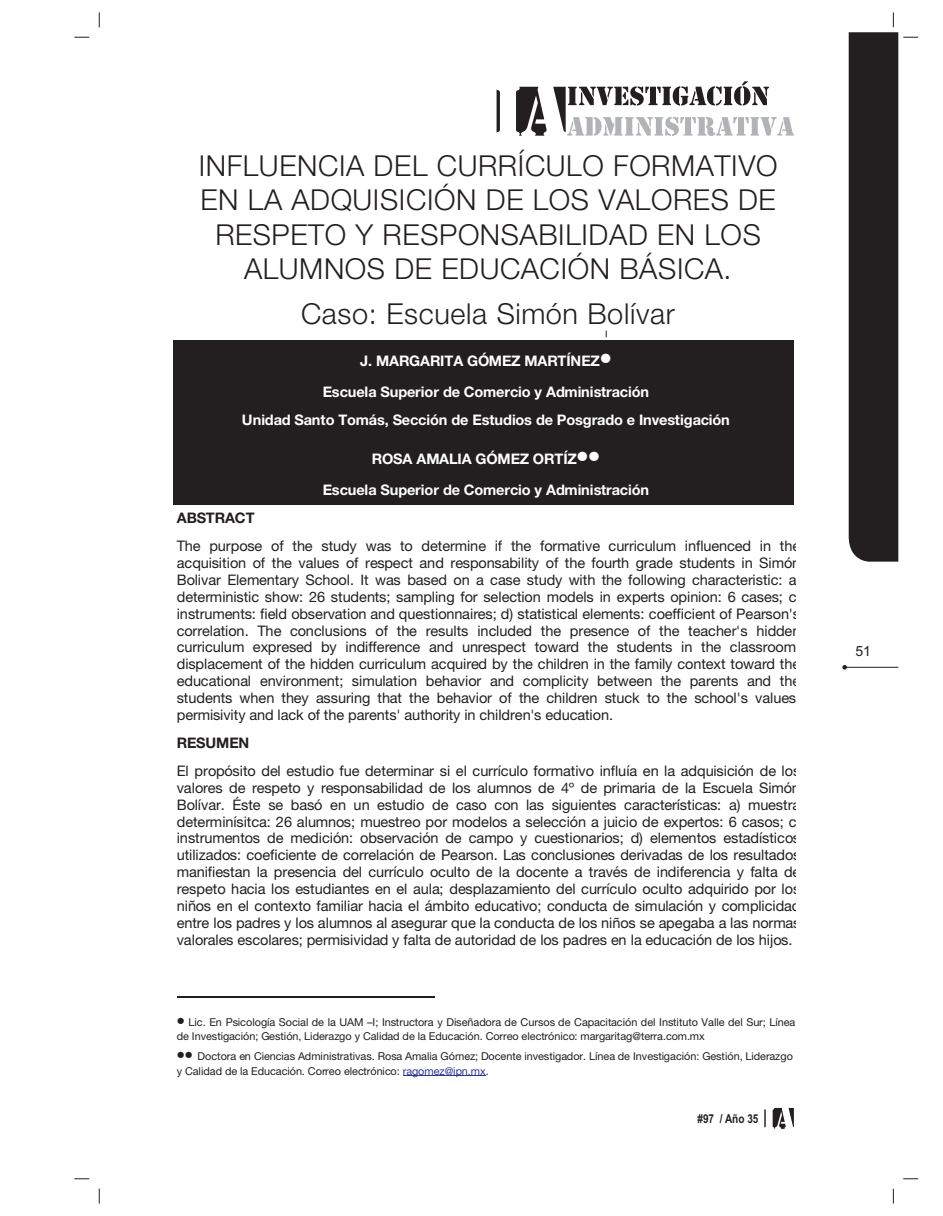
<style>
.page{position:relative;width:943px;height:1216px;background:#fff}
.page>*{position:absolute;margin:0;border:0;box-sizing:border-box;transform-origin:0 0}
.t1{font:300 28.88px/34.1px "Helvetica Neue LT Std";letter-spacing:.02em;color:#231f20;text-align:center}
.t2{font:26.07px "Symbol";color:#fff}
.t3{font:17.32px "Symbol";color:#231f20}
.t4{font:14.53px/16.8px "Helvetica Neue LT Std";color:#231f20;text-align:justify}
.t5{font:700 14.53px "Helvetica Neue LT Std";letter-spacing:-.005em;color:#fff}
.t6{font:700 14.53px "Helvetica Neue LT Std";letter-spacing:-.015em;color:#231f20}
.t7{font:14px "Arial";color:#231f20}
.t8{font:700 12.25px "Arial Narrow";color:#231f20}
.t9{font:10.85px/14.2px "Helvetica Neue LT Std";color:#231f20}
.s1{color:#2c3695}
</style>
<div class="page">
<div style="left:174px;top:340px;width:620px;height:164px;background:#231f20"></div>
<svg style="left:99px;top:12px;width:1px;height:15px"></svg>
<svg style="left:74px;top:37px;width:15px;height:1px"></svg>
<svg style="left:99px;top:1188px;width:1px;height:15px"></svg>
<svg style="left:74px;top:1178px;width:15px;height:1px"></svg>
<svg style="left:893px;top:1188px;width:1px;height:15px"></svg>
<svg style="left:903px;top:1178px;width:15px;height:1px"></svg>
<svg style="left:496px;top:89px;width:4px;height:44px"></svg>
<svg style="left:516px;top:87px;width:30px;height:49px"></svg>
<svg style="left:553px;top:81px;width:241px;height:55px"></svg>
<hr style="left:177px;top:996px;width:257px;height:1px;background:#231f20">
<hr style="left:403px;top:1075px;width:82px;height:1px;background:#2c3695">
<svg style="left:848px;top:12px;width:70px;height:549px"></svg>
<svg style="left:764px;top:1109px;width:1px;height:18px"></svg>
<svg style="left:772px;top:1107px;width:21px;height:21px"></svg>
<hr style="left:842px;top:666px;width:56px;height:1px;background:#231f20">
<svg style="left:842px;top:665px;width:4px;height:4px"></svg>
<h1 class="t1" style="left:199px;top:153px;width:580px">INFLUENCIA DEL CURRÍCULO FORMATIVO EN LA ADQUISICIÓN DE LOS VALORES DE RESPETO Y RESPONSABILIDAD EN LOS ALUMNOS DE EDUCACIÓN BÁSICA.</h1>
<h1 class="t1" style="left:301px;top:300px;width:375px">Caso: Escuela Simón Bolívar</h1>
<p class="t5" style="left:360px;top:356px;width:313px">J. MARGARITA GÓMEZ MARTÍNEZ•</p>
<p class="t5" style="left:323px;top:386px;width:328px">Escuela Superior de Comercio y Administración</p>
<p class="t5" style="left:242px;top:414px;width:489px">Unidad Santo Tomás, Sección de Estudios de Posgrado e Investigación</p>
<p class="t5" style="left:372px;top:454px;width:207px">ROSA AMALIA GÓMEZ ORTÍZ</p>
<h2 class="t2" style="left:576px;top:446px;width:73px">•</h2>
<h2 class="t2" style="left:588px;top:446px;width:73px">•</h2>
<p class="t5" style="left:323px;top:484px;width:328px">Escuela Superior de Comercio y Administración</p>
<p class="t6" style="left:177px;top:512px;width:79px">ABSTRACT</p>
<p class="t4" style="left:177px;top:539px;width:625px">The purpose of the study was to determine if the formative curriculum influenced in the acquisition of the values of respect and responsability of the fourth grade students in Simón Bolivar Elementary School. It was based on a case study with the following characteristic: a) deterministic show: 26 students; sampling for selection models in experts opinion: 6 cases; c) instruments: field observation and questionnaires; d) statistical elements: coefficient of Pearson's correlation. The conclusions of the results included the presence of the teacher's hidden curriculum expresed by indifference and unrespect toward the students in the classroom; displacement of the hidden curriculum acquired by the children in the family context toward the educational environment; simulation behavior and complicity between the parents and the students when they assuring that the behavior of the children stuck to the school's values; permisivity and lack of the parents' authority in children's education.</p>
<p class="t6" style="left:177px;top:737px;width:74px">RESUMEN</p>
<p class="t4" style="left:177px;top:764px;width:625px">El propósito del estudio fue determinar si el currículo formativo influía en la adquisición de los valores de respeto y responsabilidad de los alumnos de 4º de primaria de la Escuela Simón Bolívar. Éste se basó en un estudio de caso con las siguientes características: a) muestra determinísitca: 26 alumnos; muestreo por modelos a selección a juicio de expertos: 6 casos; c) instrumentos de medición: observación de campo y cuestionarios; d) elementos estadísticos utilizados: coeficiente de correlación de Pearson. Las conclusiones derivadas de los resultados manifiestan la presencia del currículo oculto de la docente a través de indiferencia y falta de respeto hacia los estudiantes en el aula; desplazamiento del currículo oculto adquirido por los niños en el contexto familiar hacia el ámbito educativo; conducta de simulación y complicidad entre los padres y los alumnos al asegurar que la conducta de los niños se apegaba a las normas valorales escolares; permisividad y falta de autoridad de los padres en la educación de los hijos.</p>
<p class="t3" style="left:177px;top:1013px;width:49px">•</p>
<p class="t9" style="left:177px;top:1016px;width:620px;text-indent:12px">Lic. En Psicología Social de la UAM –I; Instructora y Diseñadora de Cursos de Capacitación del Instituto Valle del Sur; Línea de Investigación; Gestión, Liderazgo y Calidad de la Educación. Correo electrónico: margaritag@terra.com.mx</p>
<p class="t9" style="left:177px;top:1051px;width:617px;text-indent:21px">Doctora en Ciencias Administrativas. Rosa Amalia Gómez; Docente investigador. Línea de Investigación: Gestión, Liderazgo y Calidad de la Educación. Correo electrónico: <span class="s1">ragomez@ipn.mx</span>.</p>
<p class="t8" style="left:697px;top:1113px;width:63px">#97 / Año 35</p>
<p class="t7" style="left:855px;top:645px;width:17px">51</p>
</div>
